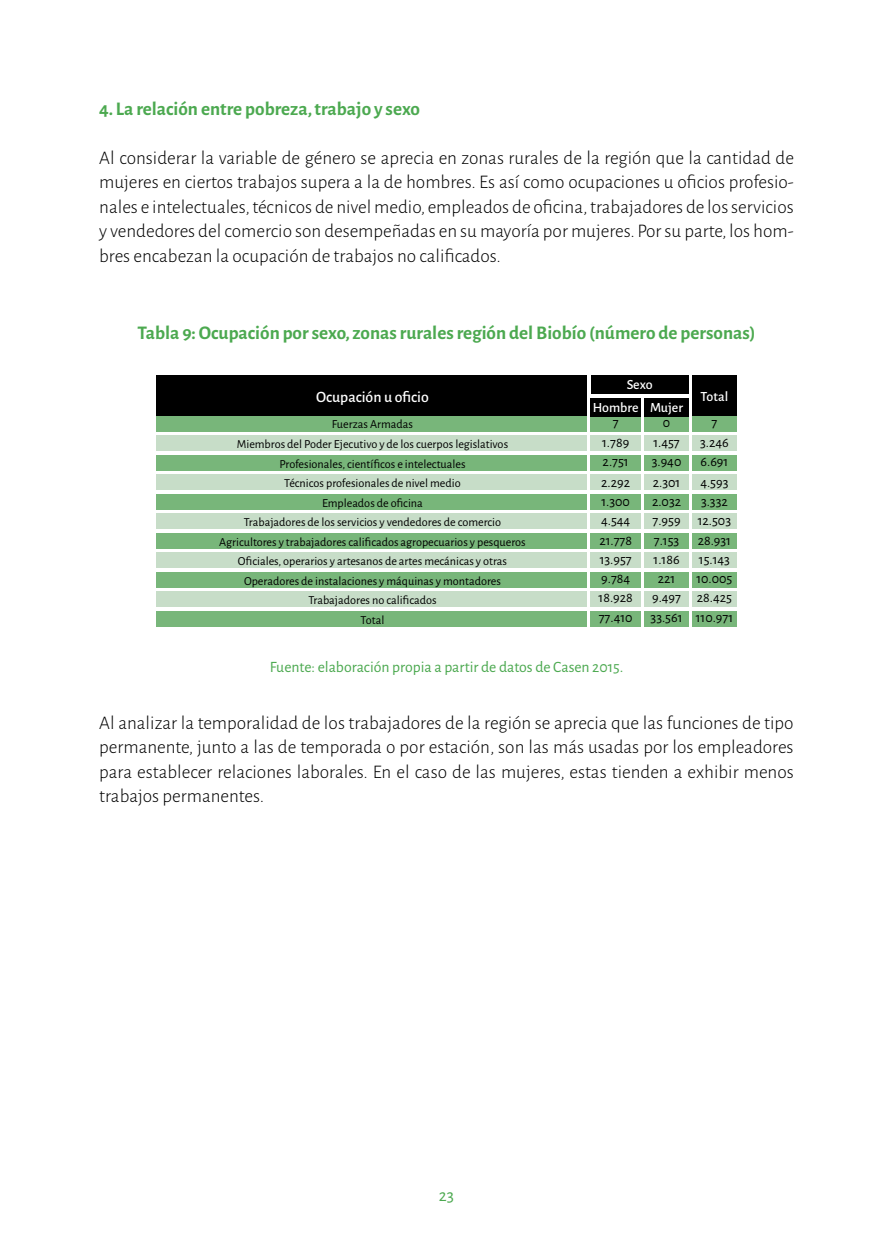
<style>
.page{position:relative;width:893px;height:1241px;background:#fff}
.page>*{position:absolute;margin:0;border:0;box-sizing:border-box;transform-origin:0 0}
.t1{font:300 19.25px/24.5px "Alegreya Sans";color:#000;text-align:justify}
.t2{font:700 19.25px "Alegreya Sans";color:#4ca950}
.t3{font:17.5px "Alegreya Sans";color:#4ca950}
.t4{font:15.75px "Alegreya Sans";color:#4ca950}
.t5{font:500 15.75px "Alegreya Sans";color:#fff}
.t6{font:14px/19.2px "Alegreya Sans";color:#000;text-align:center}
.t7{font:500 14px/22.6px "Alegreya Sans";color:#fff;text-align:center}
.t8{font:12.25px/19.9px "Alegreya Sans";color:#000;text-align:center}
</style>
<div class="page">
<div style="left:156px;top:375px;width:431px;height:41px;background:#000"></div>
<div style="left:156px;top:435px;width:431px;height:16px;background:#c7ddc8"></div>
<div style="left:156px;top:494px;width:431px;height:15px;background:#78b67a"></div>
<div style="left:156px;top:572px;width:431px;height:15px;background:#78b67a"></div>
<div style="left:156px;top:455px;width:431px;height:16px;background:#78b67a"></div>
<div style="left:156px;top:533px;width:431px;height:15px;background:#78b67a"></div>
<div style="left:156px;top:513px;width:431px;height:16px;background:#c7ddc8"></div>
<div style="left:156px;top:591px;width:431px;height:16px;background:#c7ddc8"></div>
<div style="left:156px;top:611px;width:431px;height:15px;background:#78b67a"></div>
<div style="left:156px;top:416px;width:431px;height:16px;background:#78b67a"></div>
<div style="left:156px;top:474px;width:431px;height:16px;background:#c7ddc8"></div>
<div style="left:156px;top:552px;width:431px;height:16px;background:#c7ddc8"></div>
<div style="left:591px;top:435px;width:50px;height:16px;background:#c7ddc8"></div>
<div style="left:591px;top:513px;width:50px;height:16px;background:#c7ddc8"></div>
<div style="left:591px;top:474px;width:50px;height:16px;background:#c7ddc8"></div>
<div style="left:591px;top:552px;width:50px;height:16px;background:#c7ddc8"></div>
<div style="left:591px;top:591px;width:50px;height:16px;background:#c7ddc8"></div>
<div style="left:644px;top:435px;width:45px;height:16px;background:#c7ddc8"></div>
<div style="left:644px;top:513px;width:45px;height:16px;background:#c7ddc8"></div>
<div style="left:644px;top:474px;width:45px;height:16px;background:#c7ddc8"></div>
<div style="left:644px;top:552px;width:45px;height:16px;background:#c7ddc8"></div>
<div style="left:644px;top:591px;width:45px;height:16px;background:#c7ddc8"></div>
<div style="left:692px;top:435px;width:44px;height:16px;background:#c7ddc8"></div>
<div style="left:692px;top:513px;width:44px;height:16px;background:#c7ddc8"></div>
<div style="left:692px;top:474px;width:44px;height:16px;background:#c7ddc8"></div>
<div style="left:692px;top:552px;width:44px;height:16px;background:#c7ddc8"></div>
<div style="left:692px;top:591px;width:44px;height:16px;background:#c7ddc8"></div>
<div style="left:591px;top:455px;width:50px;height:16px;background:#78b67a"></div>
<div style="left:591px;top:533px;width:50px;height:15px;background:#78b67a"></div>
<div style="left:591px;top:494px;width:50px;height:15px;background:#78b67a"></div>
<div style="left:591px;top:572px;width:50px;height:15px;background:#78b67a"></div>
<div style="left:591px;top:611px;width:50px;height:15px;background:#78b67a"></div>
<div style="left:591px;top:416px;width:50px;height:16px;background:#78b67a"></div>
<div style="left:644px;top:455px;width:45px;height:16px;background:#78b67a"></div>
<div style="left:644px;top:533px;width:45px;height:15px;background:#78b67a"></div>
<div style="left:644px;top:494px;width:45px;height:15px;background:#78b67a"></div>
<div style="left:644px;top:572px;width:45px;height:15px;background:#78b67a"></div>
<div style="left:644px;top:611px;width:45px;height:15px;background:#78b67a"></div>
<div style="left:644px;top:416px;width:45px;height:16px;background:#78b67a"></div>
<div style="left:692px;top:455px;width:44px;height:16px;background:#78b67a"></div>
<div style="left:692px;top:533px;width:44px;height:15px;background:#78b67a"></div>
<div style="left:692px;top:494px;width:44px;height:15px;background:#78b67a"></div>
<div style="left:692px;top:572px;width:44px;height:15px;background:#78b67a"></div>
<div style="left:692px;top:611px;width:44px;height:15px;background:#78b67a"></div>
<div style="left:692px;top:416px;width:44px;height:16px;background:#78b67a"></div>
<div style="left:591px;top:375px;width:98px;height:19px;background:#000"></div>
<div style="left:591px;top:398px;width:50px;height:18px;background:#000"></div>
<div style="left:644px;top:398px;width:45px;height:18px;background:#000"></div>
<div style="left:692px;top:375px;width:44px;height:41px;background:#000"></div>
<p class="t2" style="left:99px;top:94px;width:322px">4. La relación entre pobreza, trabajo y sexo</p>
<p class="t1" style="left:99px;top:145px;width:696px">Al considerar la variable de género se aprecia en zonas rurales de la región que la cantidad de mujeres en ciertos trabajos supera a la de hombres. Es así como ocupaciones u oficios profesio&shy;nales e intelectuales, técnicos de nivel medio, empleados de oficina, trabajadores de los servicios y vendedores del comercio son desempeñadas en su mayoría por mujeres. Por su parte, los hom&shy;bres encabezan la ocupación de trabajos no calificados.</p>
<p class="t2" style="left:137px;top:318px;width:620px">Tabla 9: Ocupación por sexo, zonas rurales región del Biobío (número de personas)</p>
<p class="t5" style="left:316px;top:386px;width:114px">Ocupación u oficio</p>
<p class="t8" style="left:237px;top:414px;width:273px">Fuerzas Armadas<br>Miembros del Poder Ejecutivo y de los cuerpos legislativos</p>
<p class="t8" style="left:279px;top:453px;width:188px">Profesionales, científicos e intelectuales</p>
<p class="t8" style="left:284px;top:473px;width:178px">Técnicos profesionales de nivel medio</p>
<p class="t8" style="left:322px;top:492px;width:102px">Empleados de oficina</p>
<p class="t8" style="left:244px;top:511px;width:259px">Trabajadores de los servicios y vendedores de comercio</p>
<p class="t8" style="left:219px;top:531px;width:308px">Agricultores y trabajadores calificados agropecuarios y pesqueros</p>
<p class="t8" style="left:238px;top:550px;width:271px">Oficiales, operarios y artesanos de artes mecánicas y otras</p>
<p class="t8" style="left:244px;top:570px;width:258px">Operadores de instalaciones y máquinas y montadores</p>
<p class="t8" style="left:308px;top:590px;width:130px;line-height:19.4px">Trabajadores no calificados<br>Total</p>
<p class="t7" style="left:593px;top:372px;width:92px">Sexo<br>Hombre Mujer</p>
<p class="t7" style="left:701px;top:384px;width:29px">Total</p>
<p class="t6" style="left:602px;top:412px;width:29px">7<br>1.789<br>2.751</p>
<p class="t6" style="left:599px;top:472px;width:36px;text-align:left">2.292<br>1.300<br>4.544<br>21.778<br>13.957<br>9.784<br>18.928<br>77.410</p>
<p class="t6" style="left:652px;top:412px;width:31px">0<br>1.457<br>3.940</p>
<p class="t6" style="left:651px;top:472px;width:33px">2.301<br>2.032<br>7.959<br>7.153<br>1.186<br>221<br>9.497<br>33.561</p>
<p class="t6" style="left:700px;top:412px;width:30px">7<br>3.246<br>6.691</p>
<p class="t6" style="left:696px;top:472px;width:39px">4.593<br>3.332<br>12.503<br>28.931<br>15.143<br>10.005<br>28.425<br>110.971</p>
<p class="t4" style="left:270px;top:656px;width:355px">Fuente: elaboración propia a partir de datos de Casen 2015.</p>
<p class="t1" style="left:99px;top:709px;width:696px">Al analizar la temporalidad de los trabajadores de la región se aprecia que las funciones de tipo permanente, junto a las de temporada o por estación, son las más usadas por los empleadores para establecer relaciones laborales. En el caso de las mujeres, estas tienden a exhibir menos trabajos permanentes.</p>
<p class="t3" style="left:439px;top:1183px;width:17px">23</p>
</div>
